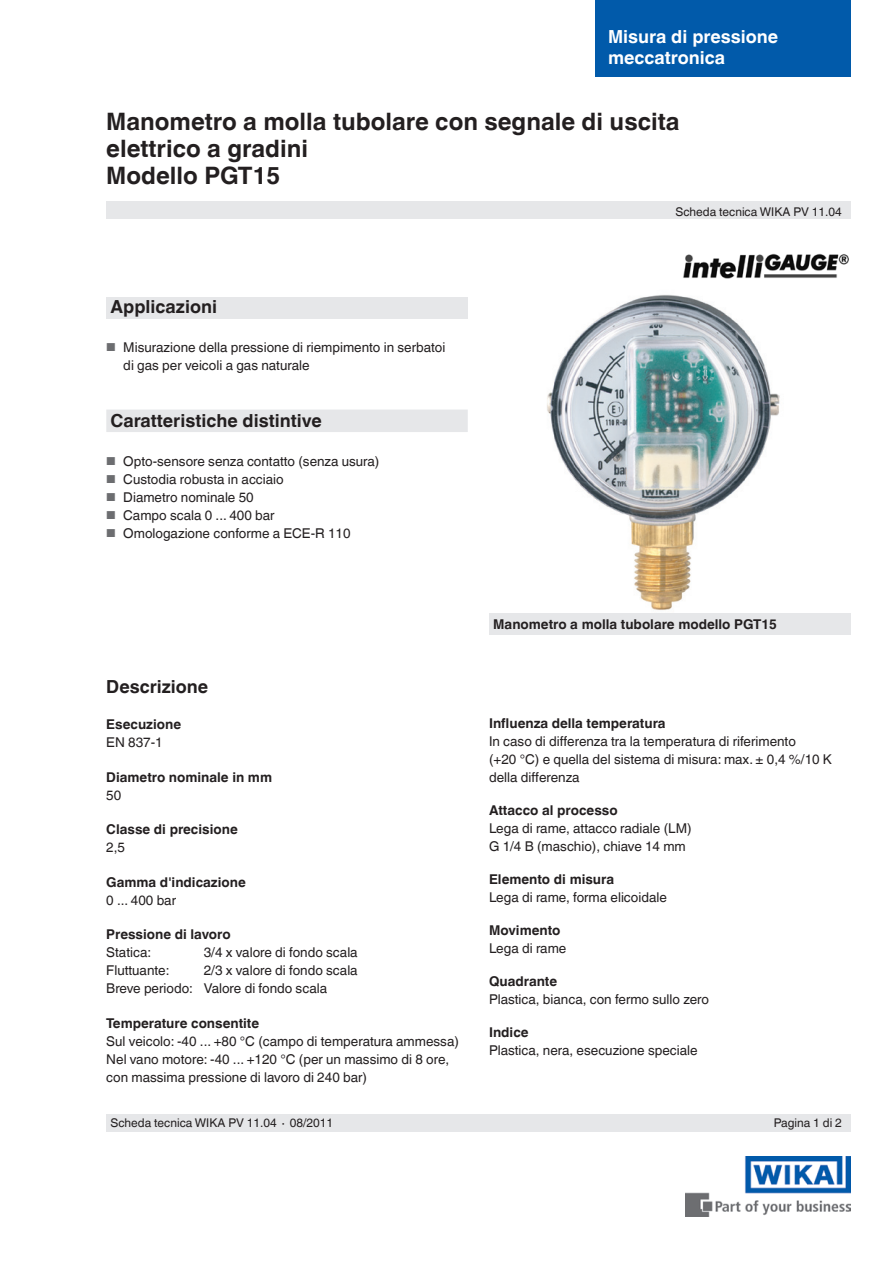
<style>
.page{position:relative;width:893px;height:1263px;background:#fff}
.page>*{position:absolute;margin:0;border:0;box-sizing:border-box;transform-origin:0 0}
.t1{font:700 24px/27px "Helvetica World";color:#231f20}
.t2{font:700 18px "Helvetica World";color:#231f20}
.t3{font:700 18px/21px "Helvetica World";color:#fff}
.t4{font:13.5px/18px "Helvetica World";color:#231f20}
.t5{font:700 13.5px "Helvetica World";color:#231f20}
.t6{font:12px "Helvetica World";color:#231f20}
.s1{font-size:11.55px;color:#6c6d70}
</style>
<div class="page">
<div style="left:106px;top:298px;width:362px;height:21px;background:#e6e7e9"></div>
<img style="left:685px;top:1157px;width:165px;height:59px">
<div style="left:106px;top:202px;width:744px;height:17px;background:#e6e7e9"></div>
<div style="left:106px;top:1114px;width:744px;height:17px;background:#e6e7e9"></div>
<img style="left:547px;top:294px;width:233px;height:316px">
<div style="left:489px;top:613px;width:361px;height:22px;background:#e6e7e9"></div>
<div style="left:106px;top:409px;width:362px;height:23px;background:#e6e7e9"></div>
<img style="left:683px;top:253px;width:166px;height:26px">
<div style="left:595px;top:0;width:255px;height:77px;background:#015aaa"></div>
<h2 class="t3" style="left:608px;top:26px;width:172px">Misura di pressione meccatronica</h2>
<h1 class="t1" style="left:106px;top:108px;width:575px">Manometro a molla tubolare con segnale di uscita elettrico a gradini<br>Modello PGT15</h1>
<p class="t6" style="left:675px;top:204px;width:168px">Scheda tecnica WIKA PV 11.04</p>
<h2 class="t2" style="left:111px;top:296px;width:108px">Applicazioni</h2>
<p class="t4" style="left:123px;top:338px;width:324px;text-indent:-17px"><span class="s1">■</span> Misurazione della pressione di riempimento in serbatoi di gas per veicoli a gas naturale</p>
<h2 class="t2" style="left:111px;top:410px;width:213px">Caratteristiche distintive</h2>
<p class="t4" style="left:106px;top:452px;width:275px"><span class="s1">■</span> Opto-sensore senza contatto (senza usura)</p>
<p class="t4" style="left:106px;top:470px;width:179px"><span class="s1">■</span> Custodia robusta in acciaio</p>
<p class="t4" style="left:106px;top:488px;width:149px"><span class="s1">■</span> Diametro nominale 50</p>
<p class="t4" style="left:106px;top:506px;width:170px"><span class="s1">■</span> Campo scala 0 ... 400 bar</p>
<p class="t4" style="left:106px;top:524px;width:246px"><span class="s1">■</span> Omologazione conforme a ECE-R 110</p>
<h2 class="t2" style="left:106px;top:677px;width:103px">Descrizione</h2>
<p class="t5" style="left:106px;top:717px;width:76px">Esecuzione</p>
<p class="t4" style="left:106px;top:734px;width:58px">EN 837-1</p>
<p class="t5" style="left:106px;top:769px;width:167px">Diametro nominale in mm</p>
<p class="t4" style="left:106px;top:786px;width:17px">50</p>
<p class="t5" style="left:106px;top:822px;width:133px">Classe di precisione</p>
<p class="t4" style="left:106px;top:839px;width:20px">2,5</p>
<p class="t5" style="left:106px;top:874px;width:141px">Gamma d'indicazione</p>
<p class="t4" style="left:106px;top:891px;width:71px">0 ... 400 bar</p>
<p class="t5" style="left:106px;top:927px;width:126px">Pressione di lavoro</p>
<p class="t4" style="left:106px;top:944px;width:46px">Statica:</p>
<p class="t4" style="left:204px;top:944px;width:155px">3/4 x valore di fondo scala</p>
<p class="t4" style="left:106px;top:962px;width:65px">Fluttuante:</p>
<p class="t4" style="left:106px;top:962px;width:253px;text-indent:97px">2/3 x valore di fondo scala<br>Breve periodo: Valore di fondo scala</p>
<p class="t5" style="left:106px;top:1015px;width:154px">Temperature consentite</p>
<p class="t4" style="left:106px;top:1032px;width:354px">Sul veicolo: -40 ... +80 °C (campo di temperatura ammessa)<br>Nel vano motore: -40 ... +120 °C (per un massimo di 8 ore, con massima pressione di lavoro di 240 bar)</p>
<p class="t5" style="left:493px;top:616px;width:285px">Manometro a molla tubolare modello PGT15</p>
<p class="t5" style="left:489px;top:715px;width:178px">Influenza della temperatura</p>
<p class="t4" style="left:489px;top:732px;width:344px">In caso di differenza tra la temperatura di riferimento<br>(+20 °C) e quella del sistema di misura: max. ± 0,4 %/10 K della differenza</p>
<p class="t5" style="left:489px;top:802px;width:130px">Attacco al processo</p>
<p class="t4" style="left:489px;top:819px;width:204px">Lega di rame, attacco radiale (LM)<br>G 1/4 B (maschio), chiave 14 mm</p>
<p class="t5" style="left:489px;top:871px;width:127px">Elemento di misura</p>
<p class="t4" style="left:489px;top:888px;width:179px">Lega di rame, forma elicoidale</p>
<p class="t5" style="left:489px;top:922px;width:73px">Movimento</p>
<p class="t4" style="left:489px;top:939px;width:79px">Lega di rame</p>
<p class="t5" style="left:489px;top:973px;width:70px">Quadrante</p>
<p class="t4" style="left:489px;top:990px;width:222px">Plastica, bianca, con fermo sullo zero</p>
<p class="t5" style="left:489px;top:1024px;width:41px">Indice</p>
<p class="t4" style="left:489px;top:1041px;width:210px">Plastica, nera, esecuzione speciale</p>
<p class="t6" style="left:111px;top:1116px;width:224px">Scheda tecnica WIKA PV 11.04 ∙ 08/2011</p>
<p class="t6" style="left:774px;top:1116px;width:70px">Pagina 1 di 2</p>
</div>
